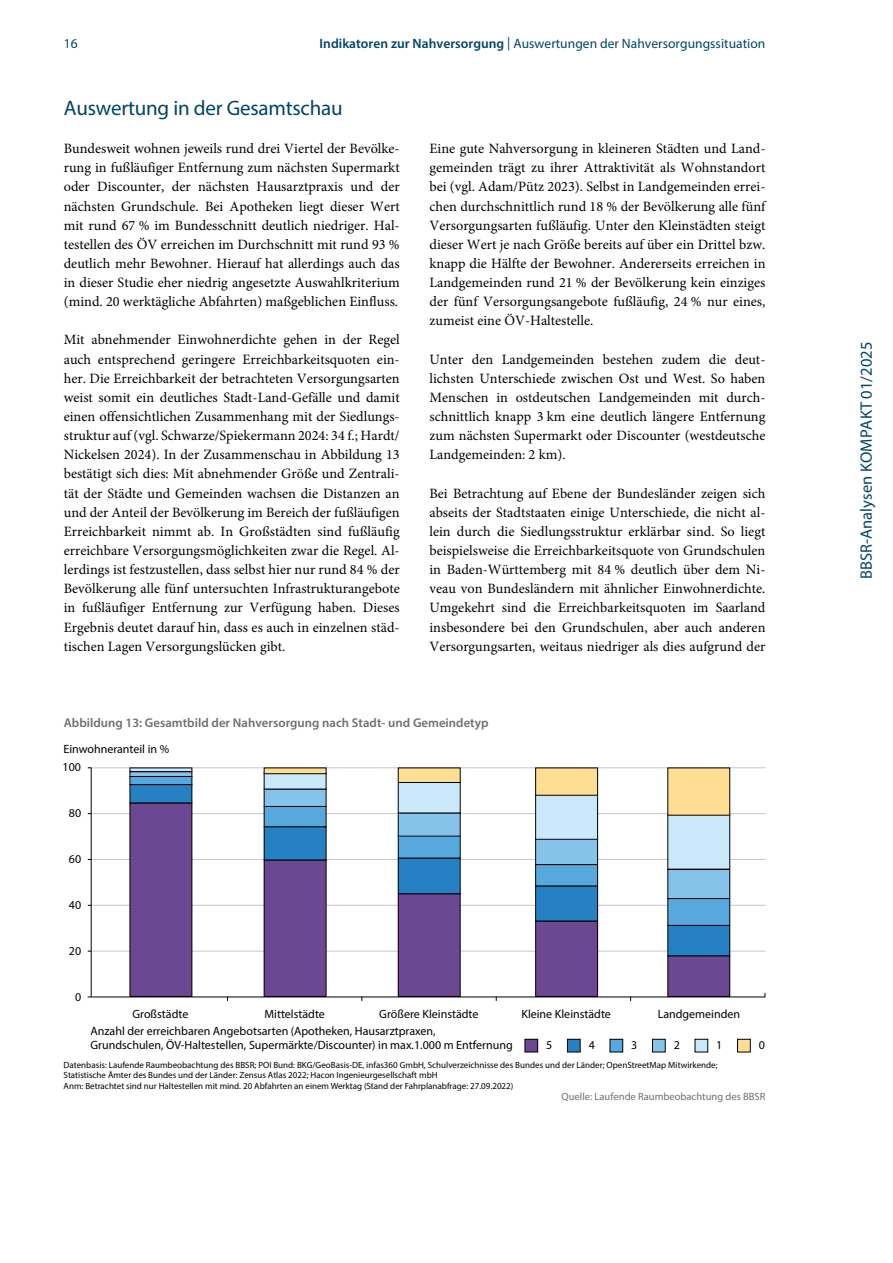
<style>
.page{position:relative;width:893px;height:1263px;background:#fff}
.page>*{position:absolute;margin:0;border:0;box-sizing:border-box;transform-origin:0 0}
.id117934{font:21px "Myriad Pro";letter-spacing:-.01em;color:#004467}
.t1{font:16.5px "Myriad Pro";letter-spacing:.005em;color:#004467}
.id117884{font:14.25px/19.2px "Minion Pro";color:#000;text-align:justify}
.t2{font:13.5px "Myriad Pro";letter-spacing:.005em;color:#004467}
.t3{font:600 12.75px "Myriad Pro";letter-spacing:.005em;color:#706f6f}
.t4{font:12px/14.4px "Myriad Pro";color:#000}
.id117907{font:10.5px "Myriad Pro";color:#706f6f}
.t5{font:9px/10.8px "Myriad Pro";color:#000}
.s1{font-weight:600}
</style>
<div class="page">
<div style="left:525px;top:1039px;width:13px;height:13px;background:#6c4892"></div>
<div style="left:525px;top:1039px;width:13px;height:13px;border:1px solid #000"></div>
<div style="left:567px;top:1039px;width:13px;height:13px;background:#2581c4"></div>
<div style="left:567px;top:1039px;width:14px;height:13px;border:1px solid #000"></div>
<div style="left:610px;top:1039px;width:13px;height:13px;background:#56a8dd"></div>
<div style="left:610px;top:1039px;width:13px;height:13px;border:1px solid #000"></div>
<div style="left:652px;top:1039px;width:13px;height:13px;background:#86c3eb"></div>
<div style="left:652px;top:1039px;width:14px;height:13px;border:1px solid #000"></div>
<div style="left:695px;top:1039px;width:13px;height:13px;background:#c9e9fb"></div>
<div style="left:695px;top:1039px;width:13px;height:13px;border:1px solid #000"></div>
<div style="left:737px;top:1039px;width:13px;height:13px;background:#ffdd93"></div>
<div style="left:737px;top:1039px;width:14px;height:13px;border:1px solid #000"></div>
<hr style="left:88px;top:996px;width:677px;height:1px;background:#000">
<hr style="left:91px;top:767px;width:674px;height:1px;background:#c6c6c6">
<hr style="left:91px;top:813px;width:674px;height:1px;background:#c6c6c6">
<hr style="left:91px;top:859px;width:674px;height:1px;background:#c6c6c6">
<hr style="left:91px;top:905px;width:674px;height:1px;background:#c6c6c6">
<hr style="left:91px;top:951px;width:674px;height:1px;background:#c6c6c6">
<hr style="left:91px;top:767px;width:1px;height:230px;background:#000">
<div style="left:130px;top:803px;width:62px;height:193px;background:#6c4892"></div>
<div style="left:130px;top:802px;width:62px;height:195px;border:1px solid #000"></div>
<div style="left:264px;top:860px;width:62px;height:136px;background:#6c4892"></div>
<div style="left:264px;top:859px;width:62px;height:138px;border:1px solid #000"></div>
<div style="left:398px;top:894px;width:62px;height:102px;background:#6c4892"></div>
<div style="left:398px;top:893px;width:63px;height:104px;border:1px solid #000"></div>
<div style="left:536px;top:921px;width:62px;height:75px;background:#6c4892"></div>
<div style="left:535px;top:921px;width:63px;height:76px;border:1px solid #000"></div>
<div style="left:668px;top:956px;width:62px;height:40px;background:#6c4892"></div>
<div style="left:667px;top:955px;width:63px;height:42px;border:1px solid #000"></div>
<div style="left:668px;top:925px;width:62px;height:31px;background:#2581c4"></div>
<div style="left:667px;top:925px;width:63px;height:31px;border:1px solid #000"></div>
<div style="left:536px;top:886px;width:62px;height:35px;background:#2581c4"></div>
<div style="left:535px;top:885px;width:63px;height:36px;border:1px solid #000"></div>
<div style="left:398px;top:858px;width:62px;height:36px;background:#2581c4"></div>
<div style="left:398px;top:858px;width:63px;height:36px;border:1px solid #000"></div>
<div style="left:264px;top:827px;width:62px;height:33px;background:#2581c4"></div>
<div style="left:130px;top:784px;width:62px;height:19px;background:#2581c4"></div>
<div style="left:130px;top:776px;width:62px;height:8px;background:#56a8dd"></div>
<div style="left:130px;top:776px;width:62px;height:9px;border:1px solid #000"></div>
<svg style="left:130px;top:768px;width:62px;height:4px"></svg>
<hr style="left:130px;top:772px;width:62px;height:4px;background:#86c3eb">
<div style="left:130px;top:771px;width:62px;height:6px;border:1px solid #000"></div>
<div style="left:264px;top:806px;width:62px;height:21px;background:#56a8dd"></div>
<div style="left:264px;top:806px;width:62px;height:21px;border:1px solid #000"></div>
<div style="left:264px;top:789px;width:62px;height:17px;background:#86c3eb"></div>
<div style="left:264px;top:789px;width:62px;height:18px;border:1px solid #000"></div>
<div style="left:264px;top:773px;width:62px;height:16px;background:#c9e9fb"></div>
<div style="left:264px;top:768px;width:62px;height:6px;background:#ffdd93"></div>
<div style="left:264px;top:767px;width:62px;height:7px;border:1px solid #000"></div>
<div style="left:398px;top:836px;width:62px;height:22px;background:#56a8dd"></div>
<div style="left:398px;top:813px;width:62px;height:23px;background:#86c3eb"></div>
<div style="left:398px;top:782px;width:62px;height:31px;background:#c9e9fb"></div>
<div style="left:398px;top:768px;width:62px;height:14px;background:#ffdd93"></div>
<div style="left:398px;top:767px;width:63px;height:16px;border:1px solid #000"></div>
<div style="left:536px;top:864px;width:62px;height:22px;background:#56a8dd"></div>
<div style="left:535px;top:864px;width:63px;height:22px;border:1px solid #000"></div>
<div style="left:536px;top:839px;width:62px;height:25px;background:#86c3eb"></div>
<div style="left:535px;top:839px;width:63px;height:26px;border:1px solid #000"></div>
<div style="left:536px;top:795px;width:62px;height:44px;background:#c9e9fb"></div>
<div style="left:535px;top:795px;width:63px;height:45px;border:1px solid #000"></div>
<div style="left:536px;top:768px;width:62px;height:27px;background:#ffdd93"></div>
<div style="left:535px;top:767px;width:63px;height:29px;border:1px solid #000"></div>
<div style="left:668px;top:898px;width:62px;height:27px;background:#56a8dd"></div>
<div style="left:667px;top:898px;width:63px;height:28px;border:1px solid #000"></div>
<div style="left:668px;top:869px;width:62px;height:29px;background:#86c3eb"></div>
<div style="left:667px;top:869px;width:63px;height:30px;border:1px solid #000"></div>
<div style="left:668px;top:815px;width:62px;height:54px;background:#c9e9fb"></div>
<div style="left:668px;top:768px;width:62px;height:47px;background:#ffdd93"></div>
<p class="t2" style="left:64px;top:36px;width:15px">16</p>
<p class="t2" style="left:320px;top:36px;width:447px"><span class="s1">Indikatoren zur Nahversorgung</span> | Auswertungen der Nahversorgungssituation</p>
<h2 class="id117934" style="left:64px;top:95px;width:280px">Auswertung in der Gesamtschau</h2>
<p class="id117884" style="left:64px;top:139px;width:337px">Bundesweit wohnen jeweils rund drei Viertel der Bevölke&shy;rung in fußläufiger Entfernung zum nächsten Supermarkt oder Discounter, der nächsten Hausarztpraxis und der nächsten Grundschule. Bei Apotheken liegt dieser Wert mit rund 67 % im Bundesschnitt deutlich niedriger. Hal&shy;testellen des ÖV erreichen im Durchschnitt mit rund 93 % deutlich mehr Bewohner. Hierauf hat allerdings auch das in dieser Studie eher niedrig angesetzte Auswahlkriterium (mind. 20 werktägliche Abfahrten) maßgeblichen Einfluss.</p>
<p class="id117884" style="left:64px;top:330px;width:337px">Mit abnehmender Einwohnerdichte gehen in der Regel auch entsprechend geringere Erreichbarkeitsquoten ein&shy;her. Die Erreichbarkeit der betrachteten Versorgungsarten weist somit ein deutliches Stadt-Land-Gefälle und damit einen offensichtlichen Zusammenhang mit der Siedlungs&shy;struktur auf (vgl. Schwarze/Spiekermann 2024: 34 f.; Hardt/ Nickelsen 2024). In der Zusammenschau in Abbildung 13 bestätigt sich dies: Mit abnehmender Größe und Zentrali&shy;tät der Städte und Gemeinden wachsen die Distanzen an und der Anteil der Bevölkerung im Bereich der fußläufigen Erreichbarkeit nimmt ab. In Großstädten sind fußläufig erreichbare Versorgungsmöglichkeiten zwar die Regel. Al&shy;lerdings ist festzustellen, dass selbst hier nur rund 84 % der Bevölkerung alle fünf untersuchten Infrastrukturangebote in fußläufiger Entfernung zur Verfügung haben. Dieses Ergebnis deutet darauf hin, dass es auch in einzelnen städ&shy;tischen Lagen Versorgungslücken gibt.</p>
<p class="id117884" style="left:429px;top:139px;width:337px">Eine gute Nahversorgung in kleineren Städten und Land&shy;gemeinden trägt zu ihrer Attraktivität als Wohnstandort bei (vgl. Adam/Pütz 2023). Selbst in Landgemeinden errei&shy;chen durchschnittlich rund 18 % der Bevölkerung alle fünf Versorgungsarten fußläufig. Unter den Kleinstädten steigt dieser Wert je nach Größe bereits auf über ein Drittel bzw. knapp die Hälfte der Bewohner. Andererseits erreichen in Landgemeinden rund 21 % der Bevölkerung kein einziges der fünf Versorgungsangebote fußläufig, 24 % nur eines, zumeist eine ÖV-Haltestelle.</p>
<p class="id117884" style="left:429px;top:349px;width:337px">Unter den Landgemeinden bestehen zudem die deut&shy;lichsten Unterschiede zwischen Ost und West. So haben Menschen in ostdeutschen Landgemeinden mit durch&shy;schnittlich knapp 3 km eine deutlich längere Entfernung zum nächsten Supermarkt oder Discounter (westdeutsche Landgemeinden: 2 km).</p>
<p class="id117884" style="left:429px;top:483px;width:337px">Bei Betrachtung auf Ebene der Bundesländer zeigen sich abseits der Stadtstaaten einige Unterschiede, die nicht al&shy;lein durch die Siedlungsstruktur erklärbar sind. So liegt beispielsweise die Erreichbarkeitsquote von Grundschulen in Baden-Württemberg mit 84 % deutlich über dem Ni&shy;veau von Bundesländern mit ähnlicher Einwohnerdichte.<br>Umgekehrt sind die Erreichbarkeitsquoten im Saarland insbesondere bei den Grundschulen, aber auch anderen Versorgungsarten, weitaus niedriger als dies aufgrund der</p>
<p class="t3" style="left:64px;top:715px;width:426px">Abbildung 13: Gesamtbild der Nahversorgung nach Stadt- und Gemeindetyp</p>
<p class="t4" style="left:63px;top:742px;width:107px">Einwohneranteil in %</p>
<p class="t4" style="left:63px;top:760px;width:20px">100</p>
<p class="t4" style="left:69px;top:806px;width:14px">80</p>
<p class="t4" style="left:69px;top:852px;width:14px">60</p>
<p class="t4" style="left:69px;top:898px;width:14px">40</p>
<p class="t4" style="left:69px;top:943px;width:14px">20</p>
<p class="t4" style="left:75px;top:989px;width:8px">0</p>
<p class="t4" style="left:132px;top:1006px;width:57px">Großstädte</p>
<p class="t4" style="left:264px;top:1006px;width:62px">Mittelstädte</p>
<p class="t4" style="left:379px;top:1006px;width:101px">Größere Kleinstädte</p>
<p class="t4" style="left:521px;top:1006px;width:91px">Kleine Kleinstädte</p>
<p class="t4" style="left:658px;top:1006px;width:84px">Landgemeinden</p>
<p class="t4" style="left:90px;top:1024px;width:424px">Anzahl der erreichbaren Angebotsarten (Apotheken, Hausarztpraxen,<br>Grundschulen, ÖV-Haltestellen, Supermärkte/Discounter) in max.1.000 m Entfernung</p>
<p class="t5" style="left:64px;top:1059px;width:655px">Datenbasis: Laufende Raumbeobachtung des BBSR; POI Bund: BKG/GeoBasis-DE, infas360 GmbH, Schulverzeichnisse des Bundes und der Länder; OpenStreetMap Mitwirkende;<br>Statistische Ämter des Bundes und der Länder: Zensus Atlas 2022; Hacon Ingenieurgesellschaft mbH<br>Anm: Betrachtet sind nur Haltestellen mit mind. 20 Abfahrten an einem Werktag (Stand der Fahrplanabfrage: 27.09.2022)</p>
<p class="t4" style="left:546px;top:1038px;width:8px">5</p>
<p class="t4" style="left:589px;top:1038px;width:8px">4</p>
<p class="t4" style="left:631px;top:1038px;width:8px">3</p>
<p class="t4" style="left:674px;top:1038px;width:8px">2</p>
<p class="t4" style="left:716px;top:1038px;width:8px">1</p>
<p class="t4" style="left:759px;top:1038px;width:8px">0</p>
<p class="id117907" style="left:561px;top:1090px;width:205px">Quelle: Laufende Raumbeobachtung des BBSR</p>
<p class="t1" style="left:856px;top:579px;width:239px;rotate:-90deg">BBSR-Analysen KOMPAKT 01/2025</p>
</div>
